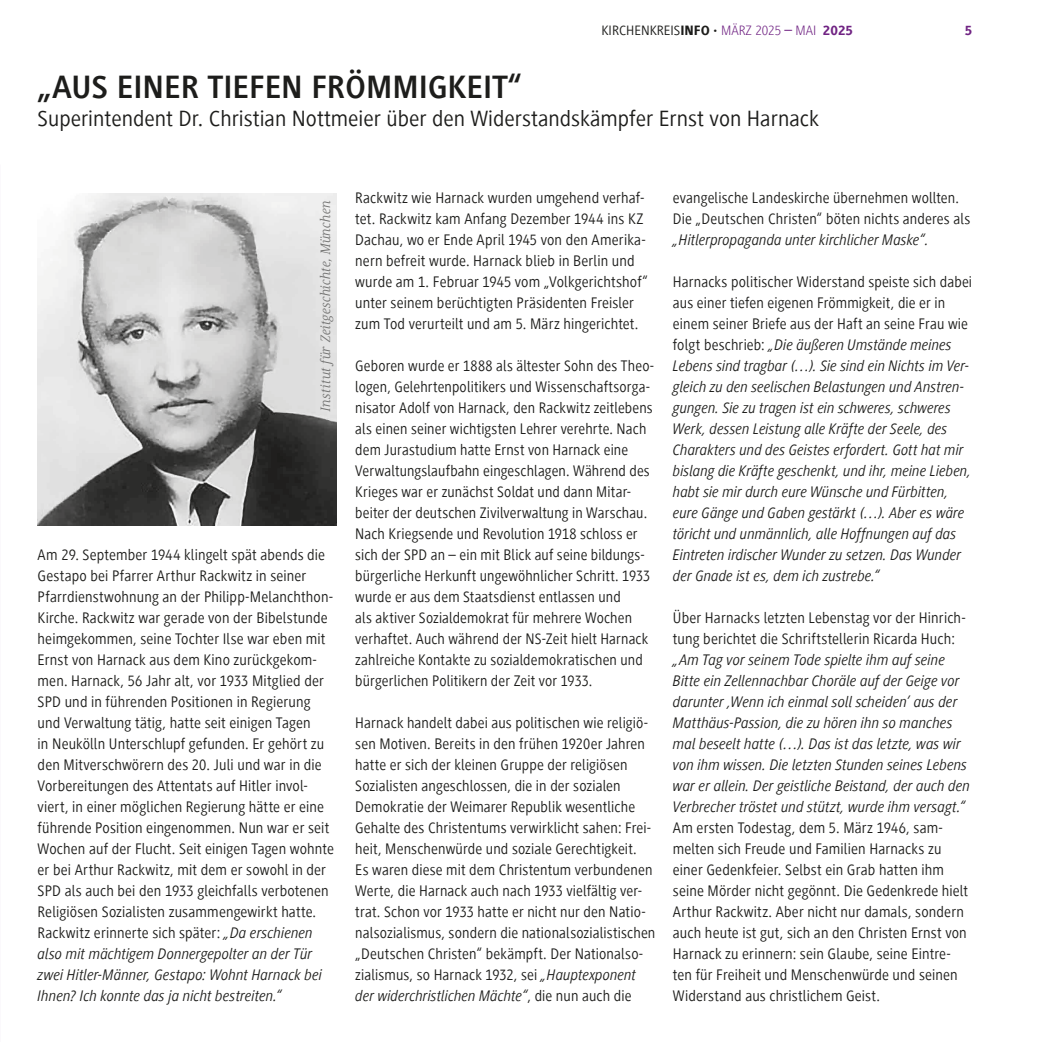
<style>
.page{position:relative;width:1042px;height:1042px;background:#fff}
.page>*{position:absolute;margin:0;border:0;box-sizing:border-box;transform-origin:0 0}
.t1{font:700 33.25px "Generis Sans Com";color:#1d1d1b}
.t2{font:22.75px "Generis Sans Com";color:#1d1d1b}
.t3{font:15.75px/21px "Generis Sans Com";letter-spacing:.01em;color:#1d1d1b;scale:.96 1}
.t4{font:15.75px/21px "Generis Sans Com";letter-spacing:.01em;color:#1d1d1b;scale:.95 1}
.t5{font:15.75px/21px "Generis Sans Com";letter-spacing:.01em;color:#1d1d1b;scale:.94 1}
.t6{font:italic 15.75px/21px "Generis Sans Com";letter-spacing:.01em;color:#1d1d1b;scale:.95 1}
.t7{font:italic 15.75px/21px "Generis Sans Com";letter-spacing:.01em;color:#1d1d1b;scale:.96 1}
.t8{font:14px "Generis Sans Com";color:#1d1d1b}
.t9{font:italic 14px "Generis Serif Com";letter-spacing:.01em;color:#70706f}
.t10{font:800 14px "Generis Sans Com";color:#702383}
.s1{font-weight:800}
.s2{font-weight:300;color:#702383}
.s3{font-size:15.75px;color:#702383}
.s4{font-weight:800;color:#702383}
.s5{font-style:italic}
.s6{font-style:normal}
</style>
<div class="page">
<img style="left:37px;top:193px;width:299px;height:332px">
<p class="t8" style="left:601px;top:23px;width:253px">KIRCHENKREIS<span class="s1">INFO ·</span> <span class="s2">MÄRZ 2025</span> <span class="s3">–</span> <span class="s2">MAI</span> <span class="s4">2025</span></p>
<p class="t10" style="left:965px;top:23px;width:9px">5</p>
<h1 class="t1" style="left:38px;top:69px;width:486px">„AUS EINER TIEFEN FRÖMMIGKEIT“</h1>
<h2 class="t2" style="left:38px;top:106px;width:783px">Superintendent Dr. Christian Nottmeier über den Widerstandskämpfer Ernst von Harnack</h2>
<p class="t9" style="left:318px;top:411px;width:212px;rotate:-90deg">Institut für Zeitgeschichte, München</p>
<p class="t3" style="left:38px;top:544px;width:310px">Am 29. September 1944 klingelt spät abends die Gestapo bei Pfarrer Arthur Rackwitz in seiner Pfarrdienstwohnung an der Philipp-Melanchthon-Kirche. Rackwitz war gerade von der Bibelstunde heimgekommen, seine Tochter Ilse war eben mit Ernst von Harnack aus dem Kino zurückgekom&shy;men. Harnack, 56 Jahr alt, vor 1933 Mitglied der SPD und in führenden Positionen in Regierung und Verwaltung tätig, hatte seit einigen Tagen<br>in Neukölln Unterschlupf gefunden. Er gehört zu den Mitverschwörern des 20. Juli und war in die Vorbereitungen des Attentats auf Hitler invol&shy;viert, in einer möglichen Regierung hätte er eine führende Position eingenommen. Nun war er seit Wochen auf der Flucht. Seit einigen Tagen wohnte er bei Arthur Rackwitz, mit dem er sowohl in der SPD als auch bei den 1933 gleichfalls verbotenen Religiösen Sozialisten zusammengewirkt hatte.<br>Rackwitz erinnerte sich später: <span class="s5">„Da erschienen also mit mächtigem Donnergepolter an der Tür zwei Hitler-Männer, Gestapo: Wohnt Harnack bei Ihnen? Ich konnte das ja nicht bestreiten.“</span></p>
<p class="t3" style="left:355px;top:187px;width:307px">Rackwitz wie Harnack wurden umgehend verhaf&shy;tet. Rackwitz kam Anfang Dezember 1944 ins KZ Dachau, wo er Ende April 1945 von den Amerika&shy;nern befreit wurde. Harnack blieb in Berlin und wurde am 1. Februar 1945 vom „Volkgerichtshof“ unter seinem berüchtigten Präsidenten Freisler zum Tod verurteilt und am 5. März hingerichtet.</p>
<p class="t5" style="left:355px;top:355px;width:319px">Geboren wurde er 1888 als ältester Sohn des Theo&shy;logen, Gelehrtenpolitikers und Wissenschaftsorga&shy;nisator Adolf von Harnack, den Rackwitz zeitlebens als einen seiner wichtigsten Lehrer verehrte. Nach dem Jurastudium hatte Ernst von Harnack eine Verwaltungslaufbahn eingeschlagen. Während des Krieges war er zunächst Soldat und dann Mitar&shy;beiter der deutschen Zivilverwaltung in Warschau.<br>Nach Kriegsende und Revolution 1918 schloss er sich der SPD an – ein mit Blick auf seine bildungs&shy;bürgerliche Herkunft ungewöhnlicher Schritt. 1933 wurde er aus dem Staatsdienst entlassen und<br>als aktiver Sozialdemokrat für mehrere Wochen verhaftet. Auch während der NS-Zeit hielt Harnack zahlreiche Kontakte zu sozialdemokratischen und bürgerlichen Politikern der Zeit vor 1933.</p>
<p class="t4" style="left:355px;top:712px;width:317px">Harnack handelt dabei aus politischen wie religiö&shy;sen Motiven. Bereits in den frühen 1920er Jahren hatte er sich der kleinen Gruppe der religiösen Sozialisten angeschlossen, die in der sozialen Demokratie der Weimarer Republik wesentliche Gehalte des Christentums verwirklicht sahen: Frei&shy;heit, Menschenwürde und soziale Gerechtigkeit.<br>Es waren diese mit dem Christentum verbundenen Werte, die Harnack auch nach 1933 vielfältig ver&shy;trat. Schon vor 1933 hatte er nicht nur den Natio&shy;nalsozialismus, sondern die nationalsozialistischen „Deutschen Christen“ bekämpft. Der Nationalso&shy;zialismus, so Harnack 1932, sei <span class="s5">„Hauptexponent der widerchristlichen Mächte“</span>, die nun auch die</p>
<p class="t4" style="left:673px;top:187px;width:315px">evangelische Landeskirche übernehmen wollten.<br>Die „Deutschen Christen“ böten nichts anderes als</p>
<p class="t6" style="left:673px;top:229px;width:271px">„Hitlerpropaganda unter kirchlicher Maske“.</p>
<p class="t6" style="left:673px;top:271px;width:316px"><span class="s6">Harnacks politischer Widerstand speiste sich dabei aus einer tiefen eigenen Frömmigkeit, die er in einem seiner Briefe aus der Haft an seine Frau wie folgt beschrieb:</span> „Die äußeren Umstände meines Lebens sind tragbar (…). Sie sind ein Nichts im Ver&shy;gleich zu den seelischen Belastungen und Anstren&shy;gungen. Sie zu tragen ist ein schweres, schweres Werk, dessen Leistung alle Kräfte der Seele, des Charakters und des Geistes erfordert. Gott hat mir bislang die Kräfte geschenkt, und ihr, meine Lieben, habt sie mir durch eure Wünsche und Fürbitten, eure Gänge und Gaben gestärkt (…). Aber es wäre töricht und unmännlich, alle Hoffnungen auf das Eintreten irdischer Wunder zu setzen. Das Wunder der Gnade ist es, dem ich zustrebe.“</p>
<p class="t3" style="left:673px;top:607px;width:307px">Über Harnacks letzten Lebenstag vor der Hinrich&shy;tung berichtet die Schriftstellerin Ricarda Huch:</p>
<p class="t7" style="left:673px;top:649px;width:311px">„Am Tag vor seinem Tode spielte ihm auf seine Bitte ein Zellennachbar Choräle auf der Geige vor darunter ,Wenn ich einmal soll scheiden’ aus der Matthäus-Passion, die zu hören ihn so manches mal beseelt hatte (…). Das ist das letzte, was wir von ihm wissen. Die letzten Stunden seines Lebens war er allein. Der geistliche Beistand, der auch den Verbrecher tröstet und stützt, wurde ihm versagt.“</p>
<p class="t3" style="left:673px;top:817px;width:309px">Am ersten Todestag, dem 5. März 1946, sam&shy;melten sich Freude und Familien Harnacks zu einer Gedenkfeier. Selbst ein Grab hatten ihm seine Mörder nicht gegönnt. Die Gedenkrede hielt Arthur Rackwitz. Aber nicht nur damals, sondern auch heute ist gut, sich an den Christen Ernst von Harnack zu erinnern: sein Glaube, seine Eintre&shy;ten für Freiheit und Menschenwürde und seinen Widerstand aus christlichem Geist.</p>
</div>
